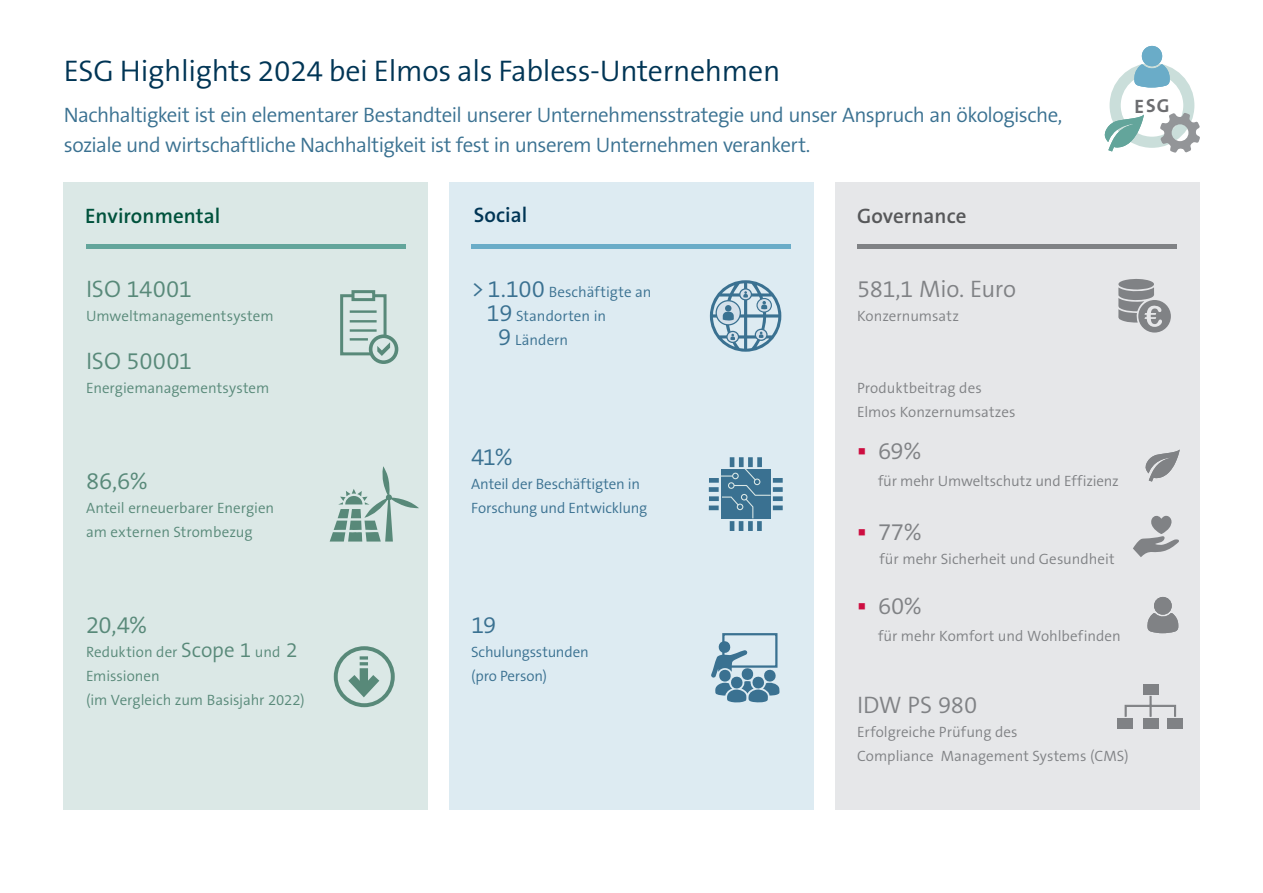
<style>
.page{position:relative;width:1263px;height:893px;background:#fff}
.page>*{position:absolute;margin:0;border:0;box-sizing:border-box;transform-origin:0 0}
.t1{font:300 30px "The Sans B W4";letter-spacing:-.01em;color:#003555}
.t2{font:300 24px "The Sans B W4";letter-spacing:-.015em;color:#808285}
.t3{font:300 24px "The Sans B W4";letter-spacing:-.01em;color:#588979}
.t4{font:300 24px "The Sans B W4";color:#3a7191}
.t5{font:300 21px/30px "The Sans B W4";letter-spacing:-.03em;color:#3a7191}
.t6{font:600 21px "The Sans B W6";letter-spacing:.005em;color:#00523c}
.t7{font:600 21px "The Sans B W6";letter-spacing:.005em;color:#57585a}
.t8{font:600 21px "The Sans B W6";letter-spacing:.005em;color:#003555}
.t9{font:700 19.5px "The Sans B W7";color:#6c6d70}
.t10{font:300 15px/24px "The Sans B W4";color:#808285}
.t11{font:300 15px/24px "The Sans B W4";color:#588979}
.t12{font:300 15px/24px "The Sans B W4";letter-spacing:-.01em;color:#3a7191}
.s1{font-size:19.05px}
.s2{font-size:18.9px}
.s3{font-size:21px}
.s4{font-size:24px}
</style>
<div class="page">
<div style="left:64px;top:182px;width:364px;height:628px;background:#dbe8e6"></div>
<div style="left:449px;top:182px;width:365px;height:628px;background:#ddebf2"></div>
<div style="left:835px;top:182px;width:364px;height:628px;background:#e6e7e9"></div>
<svg style="left:330px;top:466px;width:89px;height:76px"></svg>
<svg style="left:1118px;top:279px;width:53px;height:54px"></svg>
<div style="left:1109px;top:63px;width:85px;height:85px;border:11px solid #cadeda;border-radius:50%"></div>
<svg style="left:1160px;top:112px;width:40px;height:41px"></svg>
<svg style="left:1134px;top:46px;width:36px;height:42px"></svg>
<div style="left:1142px;top:46px;width:20px;height:20px;background:#6aacc8;border-radius:50%"></div>
<svg style="left:1104px;top:115px;width:40px;height:36px"></svg>
<svg style="left:1124px;top:695px;width:52px;height:22px"></svg>
<div style="left:1143px;top:684px;width:15px;height:11px;background:#808285"></div>
<div style="left:1143px;top:718px;width:15px;height:10px;background:#808285"></div>
<div style="left:1118px;top:718px;width:15px;height:10px;background:#808285"></div>
<div style="left:1167px;top:718px;width:16px;height:10px;background:#808285"></div>
<svg style="left:1145px;top:449px;width:35px;height:33px"></svg>
<svg style="left:1133px;top:515px;width:46px;height:42px"></svg>
<svg style="left:1147px;top:597px;width:31px;height:36px"></svg>
<div style="left:1154px;top:597px;width:18px;height:18px;background:#808285;border-radius:50%"></div>
<div style="left:86px;top:244px;width:320px;height:5px;background:#63a59b"></div>
<div style="left:472px;top:244px;width:319px;height:5px;background:#6aacc8"></div>
<div style="left:857px;top:244px;width:320px;height:5px;background:#808285"></div>
<hr style="left:730px;top:457px;width:4px;height:10px;background:#3a7191">
<div style="left:739px;top:457px;width:5px;height:10px;background:#3a7191"></div>
<div style="left:748px;top:457px;width:5px;height:10px;background:#3a7191"></div>
<div style="left:757px;top:457px;width:5px;height:10px;background:#3a7191"></div>
<hr style="left:730px;top:521px;width:4px;height:10px;background:#3a7191">
<hr style="left:739px;top:521px;width:4px;height:10px;background:#3a7191">
<div style="left:748px;top:521px;width:5px;height:10px;background:#3a7191"></div>
<div style="left:757px;top:521px;width:5px;height:10px;background:#3a7191"></div>
<div style="left:773px;top:478px;width:10px;height:5px;background:#3a7191"></div>
<div style="left:773px;top:487px;width:10px;height:5px;background:#3a7191"></div>
<div style="left:773px;top:496px;width:10px;height:5px;background:#3a7191"></div>
<div style="left:773px;top:505px;width:10px;height:5px;background:#3a7191"></div>
<div style="left:709px;top:478px;width:10px;height:5px;background:#3a7191"></div>
<div style="left:709px;top:487px;width:10px;height:5px;background:#3a7191"></div>
<div style="left:709px;top:496px;width:10px;height:5px;background:#3a7191"></div>
<div style="left:709px;top:505px;width:10px;height:5px;background:#3a7191"></div>
<svg style="left:721px;top:469px;width:50px;height:49px;background:#477a98"></svg>
<div style="left:340px;top:294px;width:46px;height:61px;background:#dbe8e6;border:3px solid #588979"></div>
<div style="left:351px;top:290px;width:24px;height:11px;background:#dbe8e6;border:3px solid #588979"></div>
<svg style="left:371px;top:336px;width:26px;height:26px"></svg>
<div style="left:369px;top:334px;width:29px;height:30px;border:4px solid #588979;border-radius:50%"></div>
<svg style="left:377px;top:342px;width:13px;height:14px"></svg>
<hr style="left:350px;top:310px;width:27px;height:3px;background:#588979">
<hr style="left:350px;top:320px;width:27px;height:2px;background:#588979">
<hr style="left:350px;top:329px;width:27px;height:3px;background:#588979">
<hr style="left:350px;top:338px;width:18px;height:3px;background:#588979">
<div style="left:334px;top:646px;width:61px;height:61px;border:4px solid #588979;border-radius:50%"></div>
<svg style="left:340px;top:656px;width:48px;height:47px"></svg>
<svg style="left:710px;top:280px;width:71px;height:72px"></svg>
<div style="left:722px;top:633px;width:55px;height:35px;border:2px solid #3a7191"></div>
<svg style="left:711px;top:640px;width:69px;height:63px"></svg>
<h1 class="t1" style="left:64px;top:52px;width:718px">ESG Highlights 2024 bei Elmos als Fabless-Unternehmen</h1>
<h3 class="t5" style="left:64px;top:100px;width:1000px">Nachhaltigkeit ist ein elementarer Bestandteil unserer Unternehmensstrategie und unser Anspruch an ökologische, soziale und wirtschaftliche Nachhaltigkeit ist fest in unserem Unternehmen verankert.</h3>
<h3 class="t6" style="left:85px;top:202px;width:137px">Environmental</h3>
<h3 class="t8" style="left:474px;top:202px;width:55px">Social</h3>
<h3 class="t7" style="left:857px;top:202px;width:111px">Governance</h3>
<h3 class="t9" style="left:1134px;top:93px;width:37px">E<span class="s1">S</span><span class="s2">G</span></h3>
<h2 class="t3" style="left:86px;top:274px;width:107px">ISO 14001</h2>
<p class="t11" style="left:86px;top:304px;width:189px">Umweltmanagementsystem</p>
<h2 class="t3" style="left:86px;top:346px;width:108px">ISO 50001</h2>
<p class="t11" style="left:86px;top:376px;width:185px">Energiemanagementsystem</p>
<h2 class="t3" style="left:86px;top:466px;width:63px">86,6%</h2>
<p class="t11" style="left:86px;top:496px;width:190px">Anteil erneuerbarer Energien am externen Strombezug</p>
<h2 class="t3" style="left:86px;top:610px;width:63px">20,4%</h2>
<p class="t11" style="left:86px;top:640px;width:220px">Reduktion der <span class="s3">Scope 1</span> und <span class="s3">2<br></span>Emissionen<br>(im Vergleich zum Basisjahr 2022)</p>
<p class="t12" style="left:471px;top:280px;width:182px"><span class="s4">&gt; 1.100</span> Beschäftigte an</p>
<p class="t12" style="left:487px;top:304px;width:121px"><span class="s4">19</span> Standorten in</p>
<p class="t12" style="left:498px;top:328px;width:72px"><span class="s4">9</span> Ländern</p>
<h2 class="t4" style="left:471px;top:442px;width:43px">41%</h2>
<p class="t12" style="left:471px;top:472px;width:178px">Anteil der Beschäftigten in<br>Forschung und Entwicklung</p>
<h2 class="t4" style="left:471px;top:610px;width:27px">19</h2>
<p class="t12" style="left:471px;top:640px;width:119px">Schulungsstunden (pro Person)</p>
<h2 class="t2" style="left:857px;top:274px;width:160px">581,1 Mio. Euro</h2>
<p class="t10" style="left:857px;top:304px;width:103px">Konzernumsatz</p>
<p class="t10" style="left:857px;top:376px;width:160px">Produktbeitrag des<br>Elmos Konzernumsatzes</p>
<h2 class="t2" style="left:878px;top:435px;width:45px">69%</h2>
<p class="t10" style="left:878px;top:469px;width:242px">für mehr Umweltschutz und Effizienz</p>
<h2 class="t2" style="left:878px;top:516px;width:45px">77%</h2>
<p class="t10" style="left:879px;top:547px;width:237px">für mehr Sicherheit und Gesundheit</p>
<h2 class="t2" style="left:878px;top:591px;width:45px">60%</h2>
<p class="t10" style="left:878px;top:624px;width:244px">für mehr Komfort und Wohlbefinden</p>
<h2 class="t2" style="left:857px;top:690px;width:122px">IDW PS 980</h2>
<p class="t10" style="left:857px;top:720px;width:273px">Erfolgreiche Prüfung des<br>Compliance Management Systems (CMS)</p>
</div>
